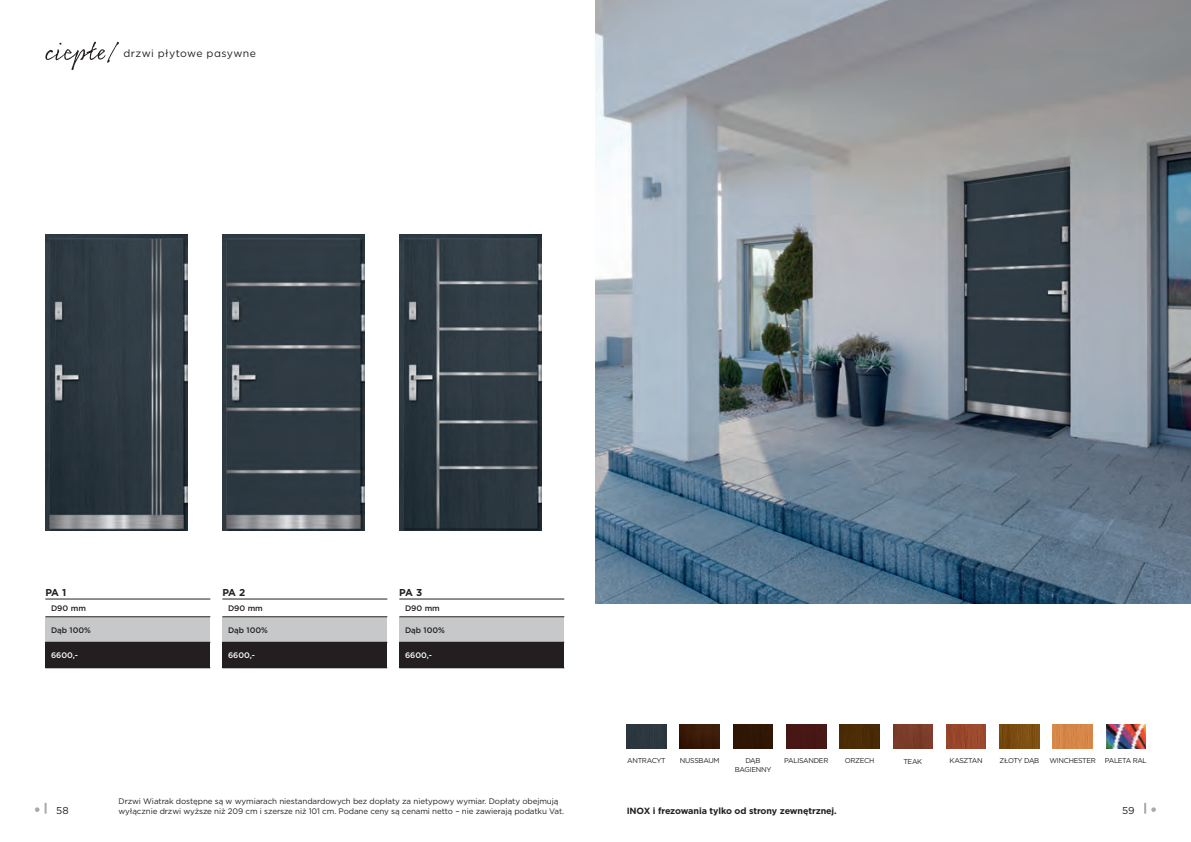
<style>
.page{position:relative;width:1191px;height:842px;background:#fff}
.page>*{position:absolute;margin:0;border:0;box-sizing:border-box;transform-origin:0 0}
.t1{font:10.5px "Gotham";letter-spacing:.04em;color:#231f20}
.t2{font:700 10px "Gotham";color:#231f20}
.t3{font:10px "Gotham";color:#231f20}
.t4{font:700 9px "Gotham";letter-spacing:-.01em;color:#231f20}
.t5{font:8px/9.6px "Gotham";letter-spacing:-.01em;color:#231f20}
.t6{font:500 8px "Gotham";color:#231f20}
.t7{font:500 8px "Gotham";color:#fff}
.t8{font:7px "Gotham";letter-spacing:-.04em;color:#231f20}
.t9{font:7px "Gotham";letter-spacing:-.06em;color:#231f20}
</style>
<div class="page">
<svg style="left:1144px;top:803px;width:11px;height:11px"></svg>
<svg style="left:35px;top:803px;width:12px;height:11px"></svg>
<img style="left:595px;top:0;width:596px;height:604px">
<svg style="left:45px;top:42px;width:74px;height:28px"></svg>
<img style="left:45px;top:235px;width:142px;height:295px">
<img style="left:222px;top:235px;width:142px;height:295px">
<img style="left:399px;top:235px;width:142px;height:295px">
<div style="left:45px;top:617px;width:165px;height:25px;background:#c7c8ca"></div>
<div style="left:45px;top:642px;width:165px;height:26px;background:#231f20"></div>
<hr style="left:45px;top:599px;width:165px;height:1px;background:#231f20">
<hr style="left:45px;top:617px;width:165px;height:1px;background:#231f20">
<hr style="left:45px;top:668px;width:165px;height:1px;background:#231f20">
<div style="left:222px;top:617px;width:165px;height:25px;background:#c7c8ca"></div>
<div style="left:222px;top:642px;width:165px;height:26px;background:#231f20"></div>
<hr style="left:222px;top:599px;width:165px;height:1px;background:#231f20">
<hr style="left:222px;top:617px;width:165px;height:1px;background:#231f20">
<hr style="left:222px;top:668px;width:165px;height:1px;background:#231f20">
<div style="left:399px;top:617px;width:165px;height:25px;background:#c7c8ca"></div>
<div style="left:399px;top:642px;width:165px;height:26px;background:#231f20"></div>
<hr style="left:399px;top:599px;width:165px;height:1px;background:#231f20">
<hr style="left:399px;top:617px;width:165px;height:1px;background:#231f20">
<hr style="left:399px;top:668px;width:165px;height:1px;background:#231f20">
<img style="left:680px;top:725px;width:39px;height:24px">
<img style="left:626px;top:725px;width:40px;height:24px">
<img style="left:733px;top:725px;width:40px;height:24px">
<img style="left:786px;top:725px;width:40px;height:24px">
<img style="left:893px;top:725px;width:39px;height:24px">
<img style="left:999px;top:725px;width:40px;height:24px">
<img style="left:839px;top:725px;width:40px;height:24px">
<img style="left:1053px;top:725px;width:39px;height:24px">
<img style="left:946px;top:725px;width:40px;height:24px">
<img style="left:1106px;top:725px;width:39px;height:24px">
<h1 class="t1" style="left:123px;top:46px;width:134px">drzwi płytowe pasywne</h1>
<p class="t2" style="left:45px;top:585px;width:22px">PA 1</p>
<p class="t6" style="left:51px;top:603px;width:36px">D90 mm</p>
<p class="t6" style="left:51px;top:625px;width:41px">Dąb 100%</p>
<p class="t7" style="left:51px;top:650px;width:29px">6600,-</p>
<p class="t2" style="left:222px;top:585px;width:24px">PA 2</p>
<p class="t6" style="left:228px;top:603px;width:36px">D90 mm</p>
<p class="t6" style="left:228px;top:625px;width:41px">Dąb 100%</p>
<p class="t7" style="left:228px;top:650px;width:29px">6600,-</p>
<p class="t2" style="left:399px;top:585px;width:24px">PA 3</p>
<p class="t6" style="left:405px;top:603px;width:36px">D90 mm</p>
<p class="t6" style="left:405px;top:625px;width:41px">Dąb 100%</p>
<p class="t7" style="left:405px;top:650px;width:29px">6600,-</p>
<p class="t8" style="left:627px;top:756px;width:40px">ANTRACYT</p>
<p class="t8" style="left:680px;top:756px;width:41px">NUSSBAUM</p>
<p class="t8" style="left:745px;top:756px;width:17px">DĄB</p>
<p class="t8" style="left:784px;top:756px;width:46px">PALISANDER</p>
<p class="t9" style="left:999px;top:756px;width:41px">ZŁOTY DĄB</p>
<p class="t8" style="left:1049px;top:756px;width:48px">WINCHESTER</p>
<p class="t8" style="left:734px;top:765px;width:38px">BAGIENNY</p>
<p class="t8" style="left:844px;top:756px;width:31px">ORZECH</p>
<p class="t8" style="left:903px;top:757px;width:20px">TEAK</p>
<p class="t8" style="left:949px;top:756px;width:34px">KASZTAN</p>
<p class="t8" style="left:1105px;top:756px;width:43px">PALETA RAL</p>
<p class="t5" style="left:118px;top:796px;width:447px">Drzwi Wiatrak dostępne są w wymiarach niestandardowych bez dopłaty za nietypowy wymiar. Dopłaty obejmują wyłącznie drzwi wyższe niż 209 cm i szersze niż 101 cm. Podane ceny są cenami netto – nie zawierają podatku Vat.</p>
<p class="t4" style="left:626px;top:804px;width:212px">INOX i frezowania tylko od strony zewnętrznej.</p>
<p class="t3" style="left:56px;top:804px;width:14px">58</p>
<p class="t3" style="left:1122px;top:804px;width:14px">59</p>
</div>
